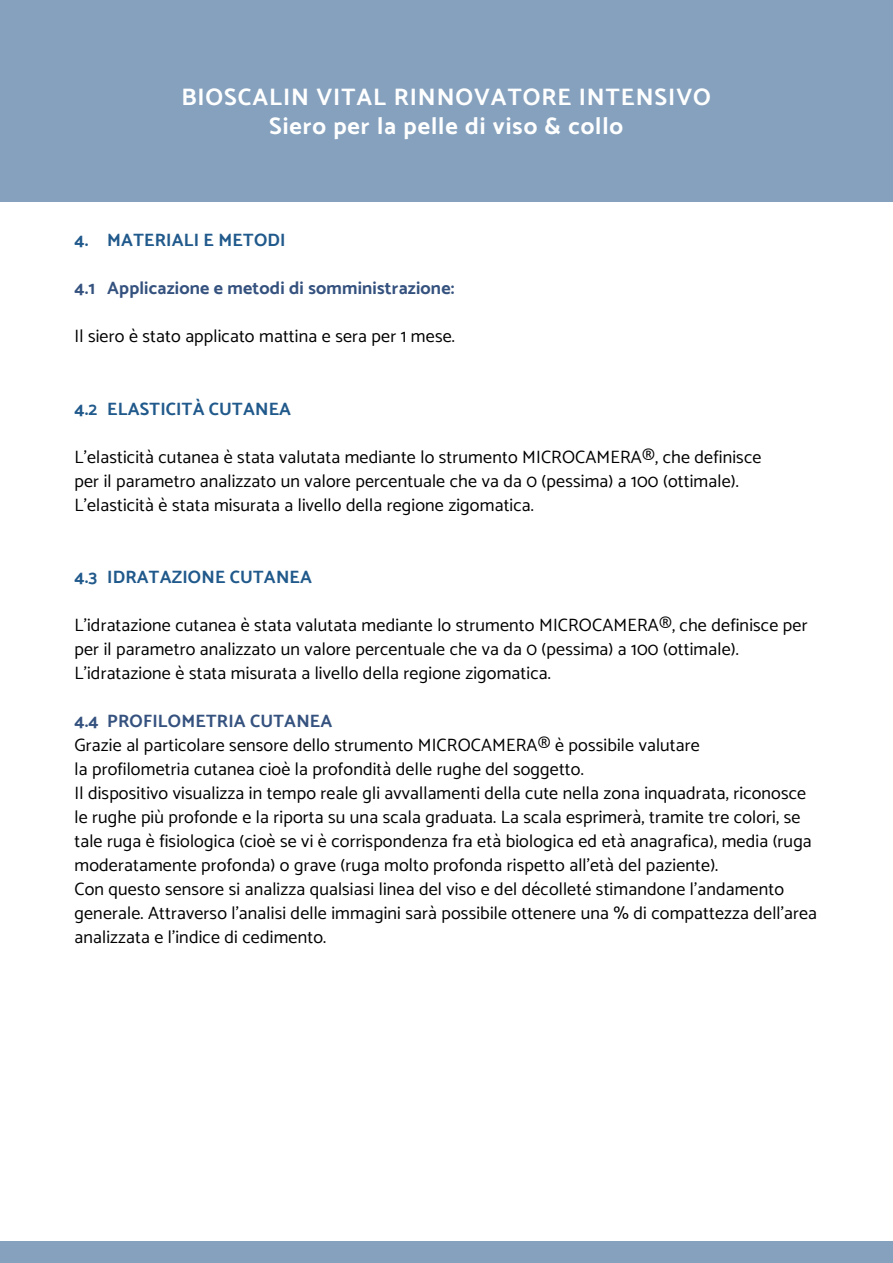
<style>
.page{position:relative;width:893px;height:1263px;background:#85a1be}
.page>*{position:absolute;margin:0;border:0;box-sizing:border-box;transform-origin:0 0}
.t1{font:700 24px/28.8px "Catamaran";letter-spacing:.04em;color:#fff;text-align:center}
.t2{font:18px/24px "Catamaran";letter-spacing:.01em;color:#000}
.t3{font:700 18px "Catamaran";letter-spacing:.01em;color:#35527f}
.t4{font:700 18px "Catamaran";letter-spacing:.01em;color:#20598b}
</style>
<div class="page">
<div style="left:0;top:203px;width:893px;height:1038px;background:#fff"></div>
<h1 class="t1" style="left:181px;top:82px;width:531px">BIOSCALIN VITAL RINNOVATORE INTENSIVO<br>Siero per la pelle di viso &amp; collo</h1>
<p class="t4" style="left:75px;top:227px;width:212px">4. MATERIALI E METODI</p>
<p class="t3" style="left:75px;top:275px;width:381px">4.1 Applicazione e metodi di somministrazione:</p>
<p class="t2" style="left:75px;top:324px;width:382px">Il siero è stato applicato mattina e sera per 1 mese.</p>
<p class="t4" style="left:75px;top:395px;width:218px">4.2 ELASTICITÀ CUTANEA</p>
<p class="t2" style="left:75px;top:444px;width:688px">L’elasticità cutanea è stata valutata mediante lo strumento MICROCAMERA®, che definisce per il parametro analizzato un valore percentuale che va da 0 (pessima) a 100 (ottimale).<br>L’elasticità è stata misurata a livello della regione zigomatica.</p>
<p class="t4" style="left:75px;top:563px;width:239px">4.3 IDRATAZIONE CUTANEA</p>
<p class="t2" style="left:75px;top:612px;width:734px">L’idratazione cutanea è stata valutata mediante lo strumento MICROCAMERA®, che definisce per per il parametro analizzato un valore percentuale che va da 0 (pessima) a 100 (ottimale).<br>L’idratazione è stata misurata a livello della regione zigomatica.</p>
<p class="t3" style="left:75px;top:707px;width:259px">4.4 PROFILOMETRIA CUTANEA</p>
<p class="t2" style="left:75px;top:732px;width:744px">Grazie al particolare sensore dello strumento MICROCAMERA® è possibile valutare<br>la profilometria cutanea cioè la profondità delle rughe del soggetto.<br>Il dispositivo visualizza in tempo reale gli avvallamenti della cute nella zona inquadrata, riconosce le rughe più profonde e la riporta su una scala graduata. La scala esprimerà, tramite tre colori, se tale ruga è fisiologica (cioè se vi è corrispondenza fra età biologica ed età anagrafica), media (ruga moderatamente profonda) o grave (ruga molto profonda rispetto all’età del paziente).<br>Con questo sensore si analizza qualsiasi linea del viso e del décolleté stimandone l’andamento generale. Attraverso l’analisi delle immagini sarà possibile ottenere una % di compattezza dell’area analizzata e l’indice di cedimento.</p>
</div>
